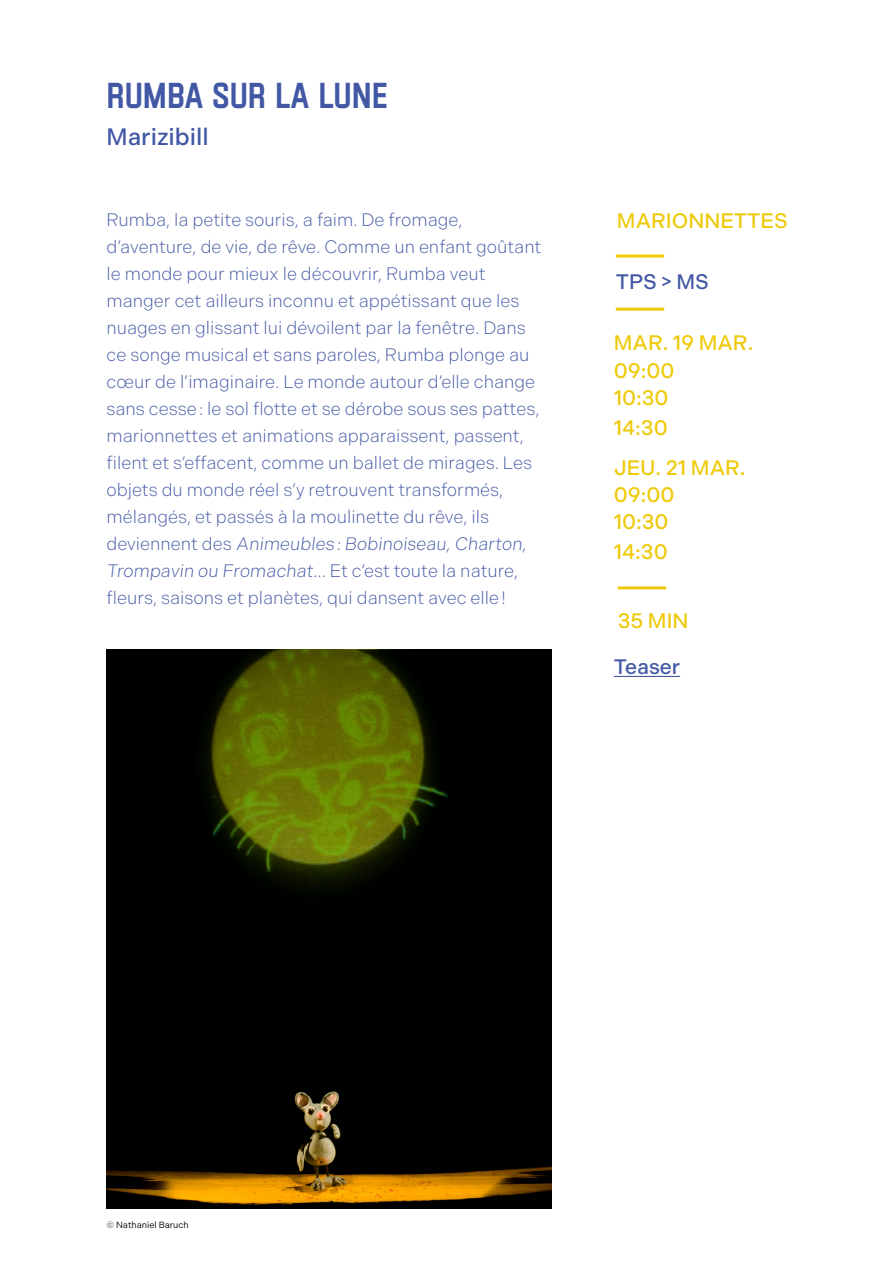
<style>
.page{position:relative;width:893px;height:1263px;background:#fff}
.page>*{position:absolute;margin:0;border:0;box-sizing:border-box;transform-origin:0 0}
.t1{font:36px "Plaak 4 Terme 44 Bold B";color:#4258a4}
.t2{font:500 23.7px "Indivisible";color:#4258a4}
.t3{font:500 21px "Indivisible";color:#eeca0a}
.t4{font:500 21px "Indivisible";color:#4258a4}
.t5{font:300 18px/27px "Indivisible";color:#4258a4}
.t6{font:9px "Indivisible";color:#000}
</style>
<div class="page">
<img style="left:106px;top:649px;width:445px;height:560px">
<hr style="left:616px;top:254px;width:48px;height:3px;background:#eeca0a">
<hr style="left:616px;top:308px;width:48px;height:3px;background:#eeca0a">
<hr style="left:618px;top:586px;width:48px;height:3px;background:#eeca0a">
<hr style="left:614px;top:676px;width:66px;height:1px;background:#4258a4">
<h1 class="t1" style="left:106px;top:76px;width:283px">RUMBA SUR LA LUNE</h1>
<h2 class="t2" style="left:106px;top:123px;width:104px">Marizibill</h2>
<p class="t5" style="left:106px;top:206px;width:436px">Rumba, la petite souris, a faim. De fromage, d’aventure, de vie, de rêve. Comme un enfant goûtant le monde pour mieux le découvrir, Rumba veut manger cet ailleurs inconnu et appétissant que les nuages en glissant lui dévoilent par la fenêtre. Dans ce songe musical et sans paroles, Rumba plonge au cœur de l’imaginaire. Le monde autour d’elle change sans cesse: le sol flotte et se dérobe sous ses pattes, marionnettes et animations apparaissent, passent, filent et s’effacent, comme un ballet de mirages. Les objets du monde réel s’y retrouvent transformés, mélangés, et passés à la moulinette du rêve, ils deviennent des Animeubles : Bobinoiseau, Charton, Trompavin ou Fromachat… Et c’est toute la nature, fleurs, saisons et planètes, qui dansent avec elle!</p>
<p class="t3" style="left:617px;top:209px;width:172px">MARIONNETTES</p>
<p class="t4" style="left:616px;top:270px;width:95px">TPS &gt; MS</p>
<p class="t3" style="left:614px;top:330px;width:141px">MAR. 19 MAR.</p>
<p class="t3" style="left:614px;top:359px;width:62px">09:00</p>
<p class="t3" style="left:614px;top:385px;width:56px">10:30</p>
<p class="t3" style="left:614px;top:416px;width:56px">14:30</p>
<p class="t3" style="left:614px;top:455px;width:133px">JEU. 21 MAR.</p>
<p class="t3" style="left:614px;top:483px;width:62px">09:00</p>
<p class="t3" style="left:614px;top:509px;width:56px">10:30</p>
<p class="t3" style="left:614px;top:540px;width:56px">14:30</p>
<p class="t3" style="left:618px;top:609px;width:72px">35 MIN</p>
<p class="t4" style="left:614px;top:655px;width:68px">Teaser</p>
<p class="t6" style="left:106px;top:1220px;width:84px">© Nathaniel Baruch</p>
</div>
